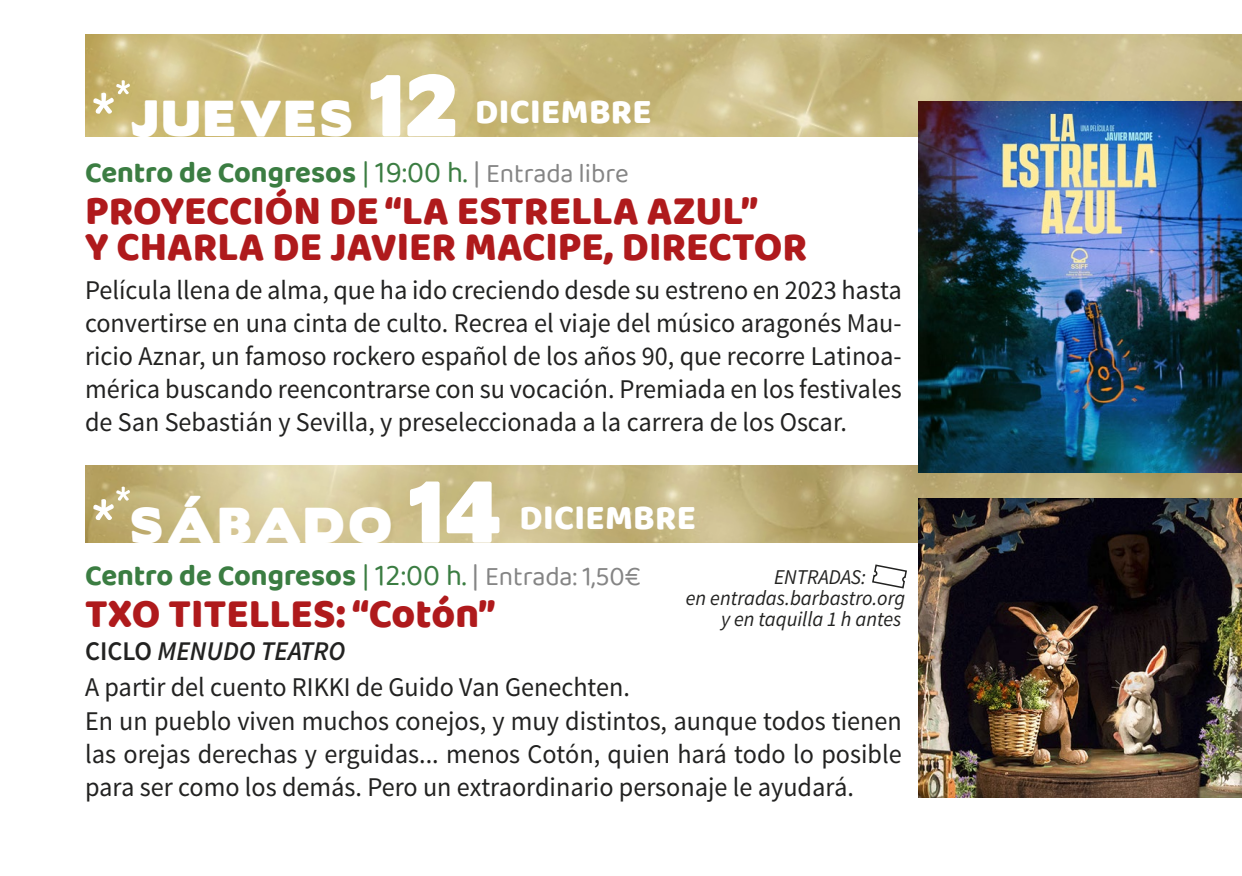
<style>
.page{position:relative;width:1242px;height:876px;background:#fff}
.page>*{position:absolute;margin:0;border:0;box-sizing:border-box;transform-origin:0 0}
.t1{font:800 42px/36px "Baloo Tamma 2";color:#af1a1c}
.t2{font:800 36px "Baloo Tamma 2";letter-spacing:.01em;color:#fff}
.t3{font:700 30px "Baloo Tamma 2";color:#3b7d42}
.t4{font:30px "Source Sans Pro";color:#fff}
.t5{font:27px/33px "Source Sans Pro";color:#222221;text-align:justify}
.t6{font:italic 21px "Source Sans Pro";color:#222221}
.s1{font-weight:400;font-size:81px}
.s2{font-family:"Boris Black Bloxx";font-weight:400;font-size:45px}
.s3{font-family:"Boris Black Bloxx";font-weight:400;font-size:78px}
.s4{font-weight:400}
.s5{font-weight:400;color:#858585}
.s6{font-weight:400;font-size:27px;color:#858585}
.s7{font-weight:600}
.s8{font-weight:600;font-style:italic}
</style>
<div class="page">
<img style="left:85px;top:34px;width:1157px;height:764px">
<h2 class="t2" style="left:92px;top:89px;width:561px"><span class="s1">*</span><sup>*</sup><span class="s2">JUEVES</span> <span class="s3">12</span> DICIEMBRE</h2>
<p class="t4" style="left:85px;top:97px;width:406px">Viernes 29 de noviembre. 19:00 h.</p>
<p class="t3" style="left:85px;top:154px;width:545px">Centro de Congresos <span class="s4">| 19:00 h.</span> <span class="s5">|</span> <span class="s6">Entrada libre</span></p>
<h1 class="t1" style="left:85px;top:192px;width:723px">PROYECCIÓN DE “LA ESTRELLA AZUL”<br>Y CHARLA DE JAVIER MACIPE, DIRECTOR</h1>
<p class="t5" style="left:85px;top:274px;width:818px">Película llena de alma, que ha ido creciendo desde su estreno en 2023 hasta convertirse en una cinta de culto. Recrea el viaje del músico aragonés Mau&shy;ricio Aznar, un famoso rockero español de los años 90, que recorre Latinoa&shy;mérica buscando reencontrarse con su vocación. Premiada en los festivales de San Sebastián y Sevilla, y preseleccionada a la carrera de los Oscar.</p>
<h2 class="t2" style="left:92px;top:496px;width:605px"><span class="s1">*</span><sup>*</sup><span class="s2">SÁBADO</span> <span class="s3">14</span> DICIEMBRE</h2>
<p class="t3" style="left:85px;top:557px;width:557px">Centro de Congresos <span class="s4">| 12:00 h.</span> <span class="s5">|</span> <span class="s6">Entrada: 1,50€</span></p>
<h1 class="t1" style="left:85px;top:594px;width:412px">TXO TITELLES: “Cotón”</h1>
<p class="t5" style="left:85px;top:634px;width:818px;line-height:34.2px;text-align:left"><span class="s7">CICLO</span> <span class="s8">MENUDO TEATRO<br></span>A partir del cuento RIKKI de Guido Van Genechten.<br>En un pueblo viven muchos conejos, y muy distintos, aunque todos tienen las orejas derechas y erguidas... menos Cotón, quien hará todo lo posible para ser como los demás. Pero un extraordinario personaje le ayudará.</p>
<p class="t6" style="left:774px;top:564px;width:94px">ENTRADAS:</p>
<p class="t6" style="left:686px;top:585px;width:221px">en entradas.barbastro.org</p>
<p class="t6" style="left:721px;top:606px;width:182px">y en taquilla 1 h antes</p>
</div>
